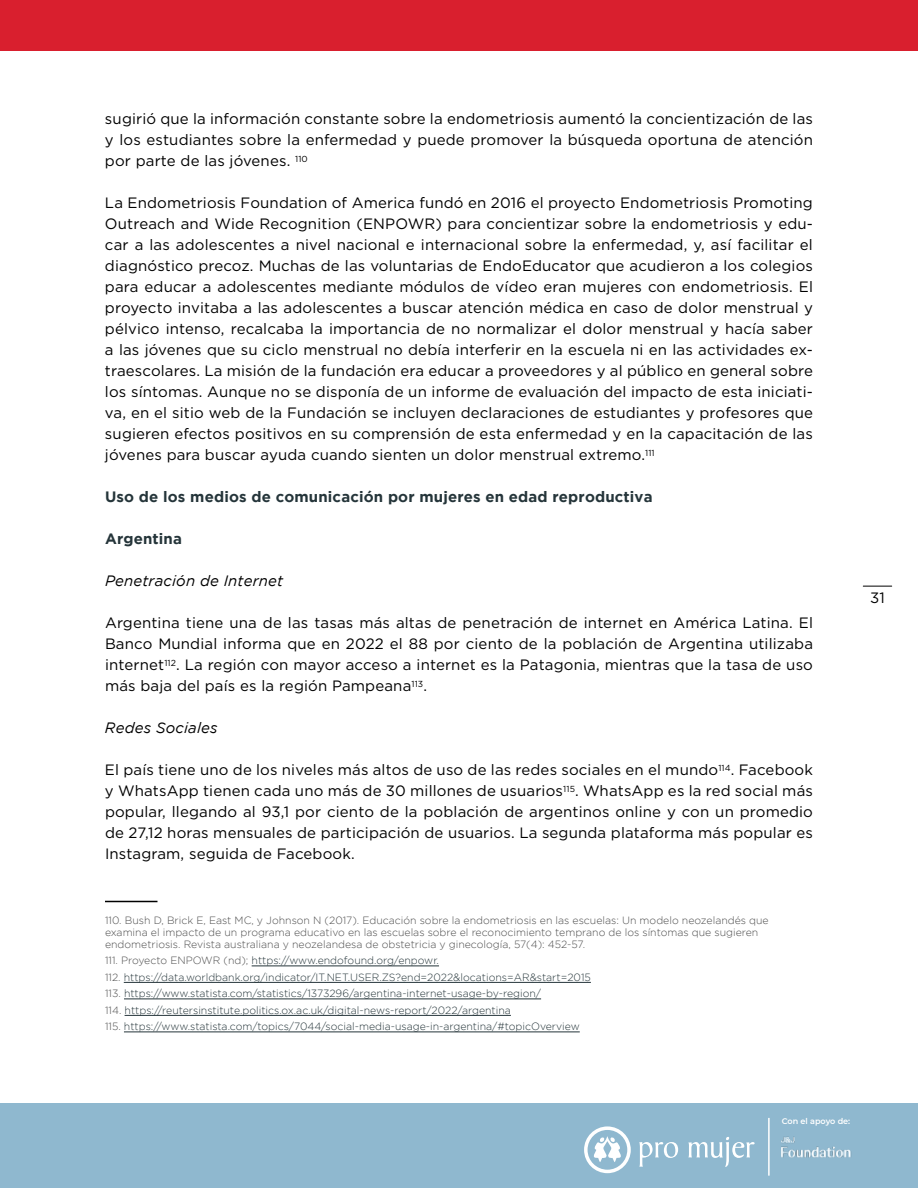
<style>
.page{position:relative;width:918px;height:1188px;background:#fff}
.page>*{position:absolute;margin:0;border:0;box-sizing:border-box;transform-origin:0 0}
.t1{font:15px/21px "Gotham";letter-spacing:.01em;color:#000;text-align:justify}
.t2{font:700 15px "Gotham";letter-spacing:.01em;color:#25353a}
.t3{font:italic 15px "Gotham";letter-spacing:.01em;color:#000}
.t4{font:300 10.5px/16.5px "Gotham";color:#25353a}
.t5{font:300 10.5px/12px "Gotham";color:#4d4d4d}
.t6{font:600 8.1px "Montserrat";color:#fff}
.s1{color:#4d4d4d}
</style>
<div class="page">
<div style="left:0;top:0;width:918px;height:51px;background:#d91f2e"></div>
<div style="left:0;top:1104px;width:918px;height:84px;background:#8fb8cf"></div>
<svg style="left:584px;top:1126px;width:47px;height:47px"></svg>
<svg style="left:639px;top:1142px;width:39px;height:25px"></svg>
<svg style="left:688px;top:1137px;width:67px;height:30px"></svg>
<hr style="left:768px;top:1118px;width:2px;height:58px;background:#fff">
<img style="left:782px;top:1136px;width:69px;height:21px">
<svg style="left:863px;top:586px;width:29px;height:1px"></svg>
<hr style="left:105px;top:901px;width:53px;height:1px;background:#000">
<hr style="left:252px;top:966px;width:187px;height:1px;background:#25353a">
<hr style="left:124px;top:982px;width:467px;height:1px;background:#25353a">
<hr style="left:124px;top:999px;width:417px;height:1px;background:#25353a">
<hr style="left:125px;top:1015px;width:386px;height:1px;background:#25353a">
<hr style="left:124px;top:1032px;width:456px;height:1px;background:#25353a">
<p class="t1" style="left:105px;top:108px;width:710px">sugirió que la información constante sobre la endometriosis aumentó la concientización de las y los estudiantes sobre la enfermedad y puede promover la búsqueda oportuna de atención por parte de las jóvenes. <sup>110</sup></p>
<p class="t1" style="left:105px;top:192px;width:710px">La Endometriosis Foundation of America fundó en 2016 el proyecto Endometriosis Promoting Outreach and Wide Recognition (ENPOWR) para concientizar sobre la endometriosis y edu&shy;car a las adolescentes a nivel nacional e internacional sobre la enfermedad, y, así facilitar el diagnóstico precoz. Muchas de las voluntarias de EndoEducator que acudieron a los colegios para educar a adolescentes mediante módulos de vídeo eran mujeres con endometriosis. El proyecto invitaba a las adolescentes a buscar atención médica en caso de dolor menstrual y pélvico intenso, recalcaba la importancia de no normalizar el dolor menstrual y hacía saber a las jóvenes que su ciclo menstrual no debía interferir en la escuela ni en las actividades ex&shy;traescolares. La misión de la fundación era educar a proveedores y al público en general sobre los síntomas. Aunque no se disponía de un informe de evaluación del impacto de esta iniciati&shy;va, en el sitio web de la Fundación se incluyen declaraciones de estudiantes y profesores que sugieren efectos positivos en su comprensión de esta enfermedad y en la capacitación de las jóvenes para buscar ayuda cuando sienten un dolor menstrual extremo. <sup>111</sup></p>
<p class="t2" style="left:105px;top:489px;width:549px">Uso de los medios de comunicación por mujeres en edad reproductiva</p>
<p class="t2" style="left:105px;top:531px;width:78px">Argentina</p>
<p class="t3" style="left:105px;top:573px;width:180px">Penetración de Internet</p>
<p class="t1" style="left:105px;top:612px;width:710px">Argentina tiene una de las tasas más altas de penetración de internet en América Latina. El Banco Mundial informa que en 2022 el 88 por ciento de la población de Argentina utilizaba internet<sup>112</sup>. La región con mayor acceso a internet es la Patagonia, mientras que la tasa de uso más baja del país es la región Pampeana<sup>113</sup>.</p>
<p class="t3" style="left:105px;top:720px;width:114px">Redes Sociales</p>
<p class="t1" style="left:105px;top:759px;width:710px">El país tiene uno de los niveles más altos de uso de las redes sociales en el mundo<sup>114</sup>. Facebook y WhatsApp tienen cada uno más de 30 millones de usuarios<sup>115</sup>. WhatsApp es la red social más popular, llegando al 93,1 por ciento de la población de argentinos online y con un promedio de 27,12 horas mensuales de participación de usuarios. La segunda plataforma más popular es Instagram, seguida de Facebook.</p>
<p class="t5" style="left:105px;top:914px;width:665px">110. Bush D, Brick E, East MC, y Johnson N (2017). Educación sobre la endometriosis en las escuelas: Un modelo neozelandés que examina el impacto de un programa educativo en las escuelas sobre el reconocimiento temprano de los síntomas que sugieren endometriosis. Revista australiana y neozelandesa de obstetricia y ginecología, 57(4): 452-57.</p>
<p class="t4" style="left:105px;top:952px;width:487px"><span class="s1">111. Proyecto ENPOWR (nd);</span> https://www.endofound.org/enpowr.<br><span class="s1">112.</span> https://data.worldbank.org/indicator/IT.NET.USER.ZS?end=2022&amp;locations=AR&amp;start=2015<br><span class="s1">113.</span> https://www.statista.com/statistics/1373296/argentina-internet-usage-by-region/<br><span class="s1">114.</span> https://reutersinstitute.politics.ox.ac.uk/digital-news-report/2022/argentina<br><span class="s1">115.</span> https://www.statista.com/topics/7044/social-media-usage-in-argentina/#topicOverview</p>
<p class="t1" style="left:870px;top:586px;width:16px">31</p>
<p class="t6" style="left:782px;top:1116px;width:70px">Con el apoyo de:</p>
</div>
